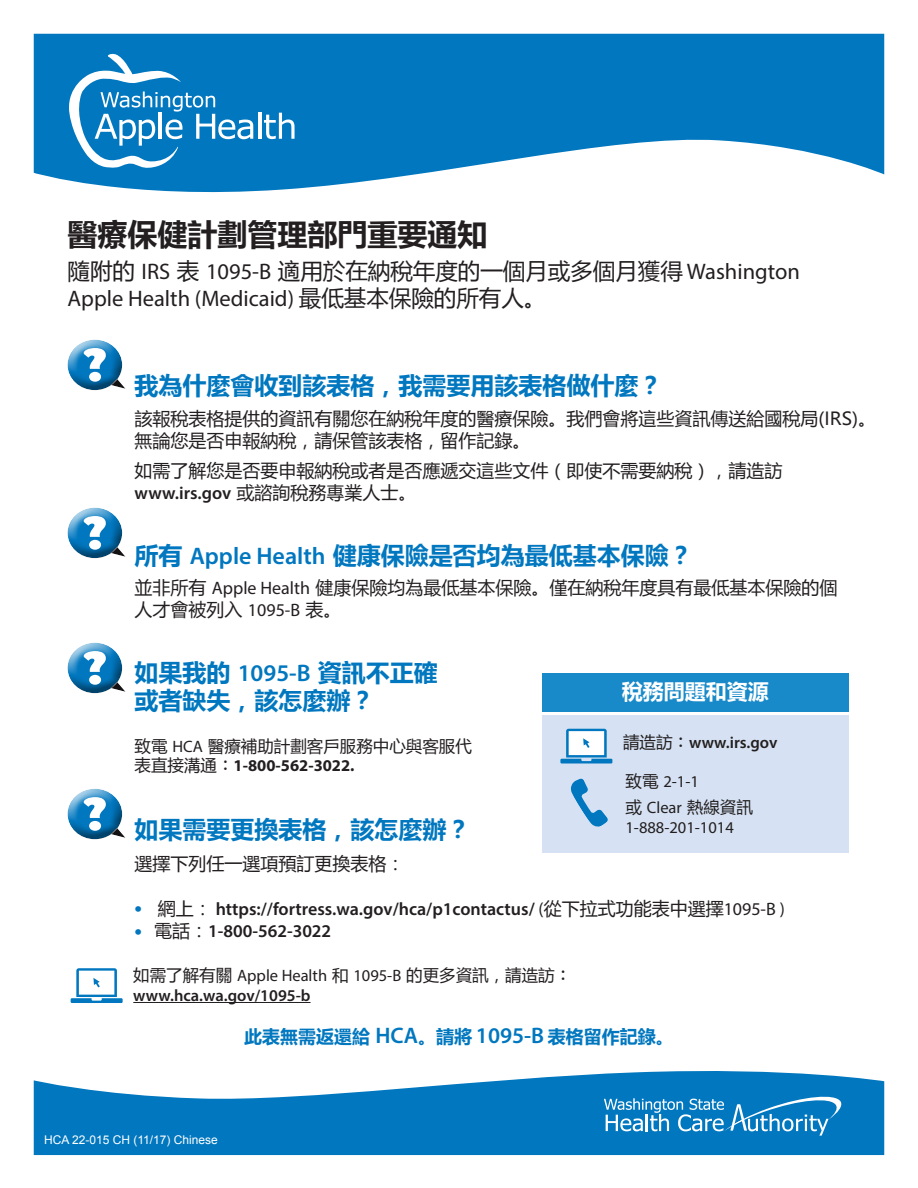
<style>
.page{position:relative;width:918px;height:1188px;background:#fff}
.page>*{position:absolute;margin:0;border:0;box-sizing:border-box;transform-origin:0 0}
.No_Spacing{font:700 30px "Microsoft Ya Hei";color:#231f20}
.Question{font:700 24px/28.8px "Microsoft Ya Hei";color:#0077bf}
.No_Spacing-2{font:22.5px/27px "Myriad Pro";color:#231f20}
.No_Spacing-3{font:700 21px "Microsoft Ya Hei";color:#fff}
.Body_text{font:18px/21.6px "Microsoft Ya Hei";color:#231f20}
.Body_text-2{font:600 18px "Myriad Pro";color:#231f20}
.No_Spacing-4{font:700 18px "Microsoft Ya Hei";color:#0077bf}
.No_Spacing-5{font:600 16.5px/19.8px "Myriad Pro";color:#231f20}
.No_Spacing-6{font:16.5px/19.8px "Microsoft Ya Hei";color:#231f20}
.No_Spacing-7{font:16.5px/19.8px "Myriad Pro";color:#231f20}
.t1{font:12px "Arial";color:#fff}
.s1{font-family:"Microsoft Ya Hei"}
.s2{font-family:"Myriad Pro";font-weight:600}
.s3{font-family:"Myriad Pro"}
.s4{font-family:"Myriad Pro";font-weight:700}
.s5{font-family:"Microsoft Ya Hei";font-weight:400}
.s6{font-weight:400;font-size:27px;color:#0077bf}
.s7{font-weight:400}
.s8{font-family:"Myriad Pro";font-weight:600;font-size:22.5px}
</style>
<div class="page">
<hr style="left:133px;top:1002px;width:178px;height:1px;background:#231f20">
<svg style="left:34px;top:34px;width:850px;height:159px;fill:#0077bf"></svg>
<svg style="left:68px;top:53px;width:252px;height:116px;background:#248ac8"></svg>
<svg style="left:67px;top:340px;width:59px;height:50px"></svg>
<svg style="left:67px;top:508px;width:59px;height:50px"></svg>
<svg style="left:67px;top:643px;width:59px;height:50px"></svg>
<svg style="left:67px;top:789px;width:59px;height:50px"></svg>
<svg style="left:71px;top:968px;width:52px;height:35px"></svg>
<svg style="left:34px;top:1071px;width:850px;height:84px;fill:#0077bf"></svg>
<svg style="left:604px;top:1097px;width:237px;height:39px;background:#3693cc"></svg>
<div style="left:542px;top:715px;width:306px;height:137px;background:#d6e2f3"></div>
<div style="left:542px;top:673px;width:306px;height:39px;background:#198ac9"></div>
<svg style="left:571px;top:778px;width:37px;height:49px"></svg>
<svg style="left:560px;top:729px;width:52px;height:34px"></svg>
<p class="No_Spacing" style="left:68px;top:213px;width:421px">醫療保健計劃管理部門重要通知</p>
<p class="No_Spacing-2" style="left:68px;top:258px;width:734px"><span class="s1">隨附的</span> IRS <span class="s1">表</span> 1095-B <span class="s1">適用於在納稅年度的一個月或多個月獲得</span> Washington<br>Apple Health (Medicaid) <span class="s1">最低基本保險的所有人。</span></p>
<p class="Question" style="left:135px;top:370px;width:530px">我為什麼會收到該表格，我需要用該表格做什麼？</p>
<p class="Body_text" style="left:135px;top:407px;width:743px">該報稅表格提供的資訊有關您在納稅年度的醫療保險。我們會將這些資訊傳送給國稅局(IRS)。無論您是否申報納稅，請保管該表格，留作記錄。</p>
<p class="Body_text" style="left:135px;top:459px;width:650px">如需了解您是否要申報納稅或者是否應遞交這些文件（即使不需要納稅），請造訪<span class="s2">www.irs.gov</span> 或諮詢稅務專業人士。</p>
<p class="Question" style="left:135px;top:540px;width:560px">所有 <span class="s2">Apple Health</span> 健康保險是否均為最低基本保險？</p>
<p class="Body_text" style="left:135px;top:576px;width:704px">並非所有 <span class="s3">Apple Health</span> 健康保險均為最低基本保險。僅在納稅年度具有最低基本保險的個人才會被列入 <span class="s3">1095-B</span> 表。</p>
<p class="Question" style="left:135px;top:657px;width:305px">如果我的 <span class="s2">1095-B</span> 資訊不正確或者缺失，該怎麼辦？</p>
<p class="No_Spacing-6" style="left:135px;top:735px;width:339px">致電 <span class="s3">HCA</span> 醫療補助計劃客戶服務中心與客服代表直接溝通︰<span class="s4">1-800-562-3022.</span></p>
<p class="No_Spacing-3" style="left:622px;top:677px;width:148px">稅務問題和資源</p>
<p class="No_Spacing-5" style="left:623px;top:732px;width:156px"><span class="s5">請造訪︰</span>www.irs.gov</p>
<p class="No_Spacing-7" style="left:626px;top:771px;width:75px"><span class="s1">致電</span> 2-1-1</p>
<p class="No_Spacing-7" style="left:626px;top:797px;width:129px"><span class="s1">或</span> Clear <span class="s1">熱線資訊<br></span>1-888-201-1014</p>
<p class="Question" style="left:135px;top:814px;width:338px">如果需要更換表格，該怎麼辦？</p>
<p class="Body_text" style="left:135px;top:852px;width:272px">選擇下列任一選項預訂更換表格：</p>
<p class="Body_text-2" style="left:135px;top:897px;width:652px"><span class="s6">•</span> <span class="s5">網上：</span> https://fortress.wa.gov/hca/p1contactus/ <span class="s7">(</span><span class="s5">從下拉式功能表中選擇</span><span class="s7">1095-B )</span></p>
<p class="Body_text-2" style="left:135px;top:920px;width:198px"><span class="s6">•</span> <span class="s5">電話：</span>1-800-562-3022</p>
<p class="No_Spacing-5" style="left:133px;top:965px;width:439px"><span class="s5">如需了解有關</span> <span class="s7">Apple Health</span> <span class="s5">和</span> <span class="s7">1095-B</span> <span class="s5">的更多資訊，請造訪︰ </span>www.hca.wa.gov/1095-b</p>
<p class="No_Spacing-4" style="left:244px;top:1024px;width:431px">此表無需返還給 <span class="s8">HCA</span>。請將 <span class="s8">1095-B</span> 表格留作記錄。</p>
<p class="t1" style="left:44px;top:1132px;width:175px">HCA 22-015 CH (11/17) Chinese</p>
</div>
